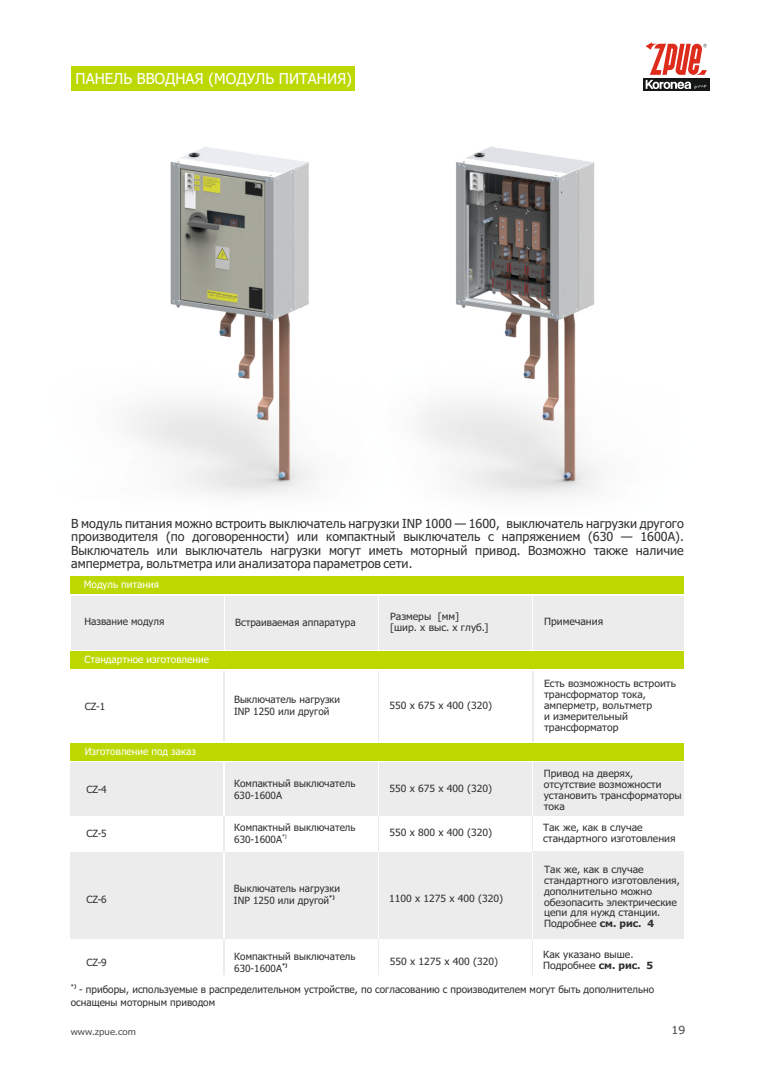
<style>
.page{position:relative;width:780px;height:1088px;background:#fff}
.page>*{position:absolute;margin:0;border:0;box-sizing:border-box;transform-origin:0 0}
.t1{font:15px "Tahoma";color:#fff}
.t2{font:12.5px/13.6px "Tahoma";color:#313130;text-align:justify}
.t3{font:11.25px "Tahoma";color:#4e4e4d;scale:1.11 1}
.t4{font:10px/10.9px "Tahoma";color:#313130;scale:1.04 1}
.t5{font:10px/12.1px "Tahoma";color:#313130}
.t6{font:10px "Tahoma";color:#fff}
.t7{font:8.75px "Tahoma";color:#4e4e4d;scale:1.11 1}
.t8{font:700 5px "Tahoma";color:#151616}
.t9{font:5px "Tahoma";color:#151616}
.t10{font:700 5px "Tahoma";color:#313130}
.s1{font-weight:700}
</style>
<div class="page">
<div style="left:225px;top:763px;width:152px;height:53px;background:#ececec"></div>
<div style="left:71px;top:763px;width:152px;height:53px;background:#ececec"></div>
<div style="left:71px;top:851px;width:152px;height:88px;background:#ececec"></div>
<hr style="left:223px;top:816px;width:2px;height:35px;background:#ececec">
<hr style="left:223px;top:939px;width:2px;height:35px;background:#ececec">
<div style="left:225px;top:851px;width:152px;height:88px;background:#ececec"></div>
<hr style="left:377px;top:816px;width:2px;height:35px;background:#ececec">
<hr style="left:377px;top:939px;width:2px;height:35px;background:#ececec">
<hr style="left:223px;top:671px;width:2px;height:71px;background:#ececec">
<div style="left:379px;top:763px;width:152px;height:53px;background:#ececec"></div>
<div style="left:379px;top:851px;width:152px;height:88px;background:#ececec"></div>
<hr style="left:531px;top:816px;width:2px;height:35px;background:#ececec">
<hr style="left:531px;top:939px;width:2px;height:35px;background:#ececec">
<div style="left:533px;top:763px;width:150px;height:53px;background:#ececec"></div>
<div style="left:533px;top:851px;width:150px;height:88px;background:#ececec"></div>
<div style="left:71px;top:576px;width:612px;height:18px;background:#bcd800"></div>
<div style="left:71px;top:651px;width:612px;height:18px;background:#bcd800"></div>
<div style="left:71px;top:743px;width:612px;height:18px;background:#bcd800"></div>
<hr style="left:531px;top:671px;width:2px;height:71px;background:#ececec">
<hr style="left:377px;top:671px;width:2px;height:71px;background:#ececec">
<div style="left:71px;top:596px;width:152px;height:53px;background:#ececec"></div>
<div style="left:225px;top:596px;width:152px;height:53px;background:#ececec"></div>
<div style="left:379px;top:596px;width:152px;height:53px;background:#ececec"></div>
<div style="left:533px;top:596px;width:151px;height:53px;background:#ececec"></div>
<div style="left:643px;top:78px;width:66px;height:13px;background:#151616"></div>
<svg style="left:645px;top:42px;width:62px;height:47px"></svg>
<img style="left:127px;top:146px;width:155px;height:350px">
<img style="left:208px;top:291px;width:29px;height:7px">
<img style="left:282px;top:146px;width:318px;height:352px">
<div style="left:71px;top:66px;width:283px;height:25px;background:#bcd800"></div>
<h1 class="t1" style="left:76px;top:72px;width:278px">ПАНЕЛЬ ВВОДНАЯ (МОДУЛЬ ПИТАНИЯ)</h1>
<p class="t2" style="left:71px;top:517px;width:614px">В модуль питания можно встроить выключатель нагрузки INP 1000 — 1600, выключатель нагрузки другого производителя (по договоренности) или компактный выключатель с напряжением (630 — 1600A).<br>Выключатель или выключатель нагрузки могут иметь моторный привод. Возможно также наличие амперметра, вольтметра или анализатора параметров сети.</p>
<p class="t6" style="left:84px;top:580px;width:77px">Модуль питания</p>
<p class="t4" style="left:390px;top:612px;width:96px">Размеры [мм]<br>[шир. x выс. x глуб.]</p>
<p class="t5" style="left:84px;top:616px;width:81px">Название модуля</p>
<p class="t4" style="left:544px;top:617px;width:58px">Примечания</p>
<p class="t5" style="left:235px;top:617px;width:122px">Встраиваемая аппаратура</p>
<p class="t6" style="left:84px;top:655px;width:126px">Стандартное изготовление</p>
<p class="t5" style="left:85px;top:701px;width:22px">CZ-1</p>
<p class="t6" style="left:85px;top:747px;width:113px">Изготовление под заказ</p>
<p class="t5" style="left:86px;top:784px;width:22px">CZ-4</p>
<p class="t5" style="left:86px;top:828px;width:22px">CZ-5</p>
<p class="t5" style="left:234px;top:694px;width:108px">Выключатель нагрузки<br>INP 1250 или другой</p>
<p class="t5" style="left:234px;top:778px;width:123px">Компактный выключатель<br>630-1600A</p>
<p class="t5" style="left:234px;top:822px;width:123px">Компактный выключатель<br>630-1600A</p>
<p class="t9" style="left:282px;top:834px;width:6px">*)</p>
<p class="t5" style="left:86px;top:894px;width:22px">CZ-6</p>
<p class="t5" style="left:234px;top:883px;width:108px">Выключатель нагрузки<br>INP 1250 или другой</p>
<p class="t8" style="left:329px;top:895px;width:7px">*)</p>
<p class="t5" style="left:86px;top:957px;width:22px">CZ-9</p>
<p class="t5" style="left:234px;top:951px;width:123px">Компактный выключатель<br>630-1600A</p>
<p class="t8" style="left:282px;top:963px;width:7px">*)</p>
<p class="t4" style="left:389px;top:701px;width:100px">550 x 675 x 400 (320)</p>
<p class="t4" style="left:389px;top:784px;width:100px">550 x 675 x 400 (320)</p>
<p class="t4" style="left:389px;top:828px;width:100px">550 x 800 x 400 (320)</p>
<p class="t4" style="left:389px;top:894px;width:111px">1100 x 1275 x 400 (320)</p>
<p class="t4" style="left:390px;top:957px;width:106px">550 x 1275 x 400 (320)</p>
<p class="t4" style="left:544px;top:679px;width:128px">Есть возможность встроить трансформатор тока, амперметр, вольтметр<br>и измерительный трансформатор</p>
<p class="t4" style="left:543px;top:769px;width:134px">Привод на дверях, отсутствие возможности установить трансформаторы тока</p>
<p class="t4" style="left:543px;top:823px;width:129px">Так же, как в случае стандартного изготовления</p>
<p class="t4" style="left:544px;top:865px;width:132px">Так же, как в случае стандартного изготовления, дополнительно можно обезопасить электрические цепи для нужд станции.<br>Подробнее <span class="s1">см. рис. 4</span></p>
<p class="t4" style="left:543px;top:950px;width:107px">Как указано выше.<br>Подробнее <span class="s1">см. рис. 5</span></p>
<p class="t10" style="left:71px;top:984px;width:7px">*)</p>
<p class="t5" style="left:71px;top:984px;width:584px;text-indent:8px">- приборы, используемые в распределительном устройстве, по согласованию с производителем могут быть дополнительно оснащены моторным приводом</p>
<p class="t7" style="left:71px;top:1028px;width:60px">www.zpue.com</p>
<p class="t3" style="left:671px;top:1025px;width:14px">19</p>
</div>
